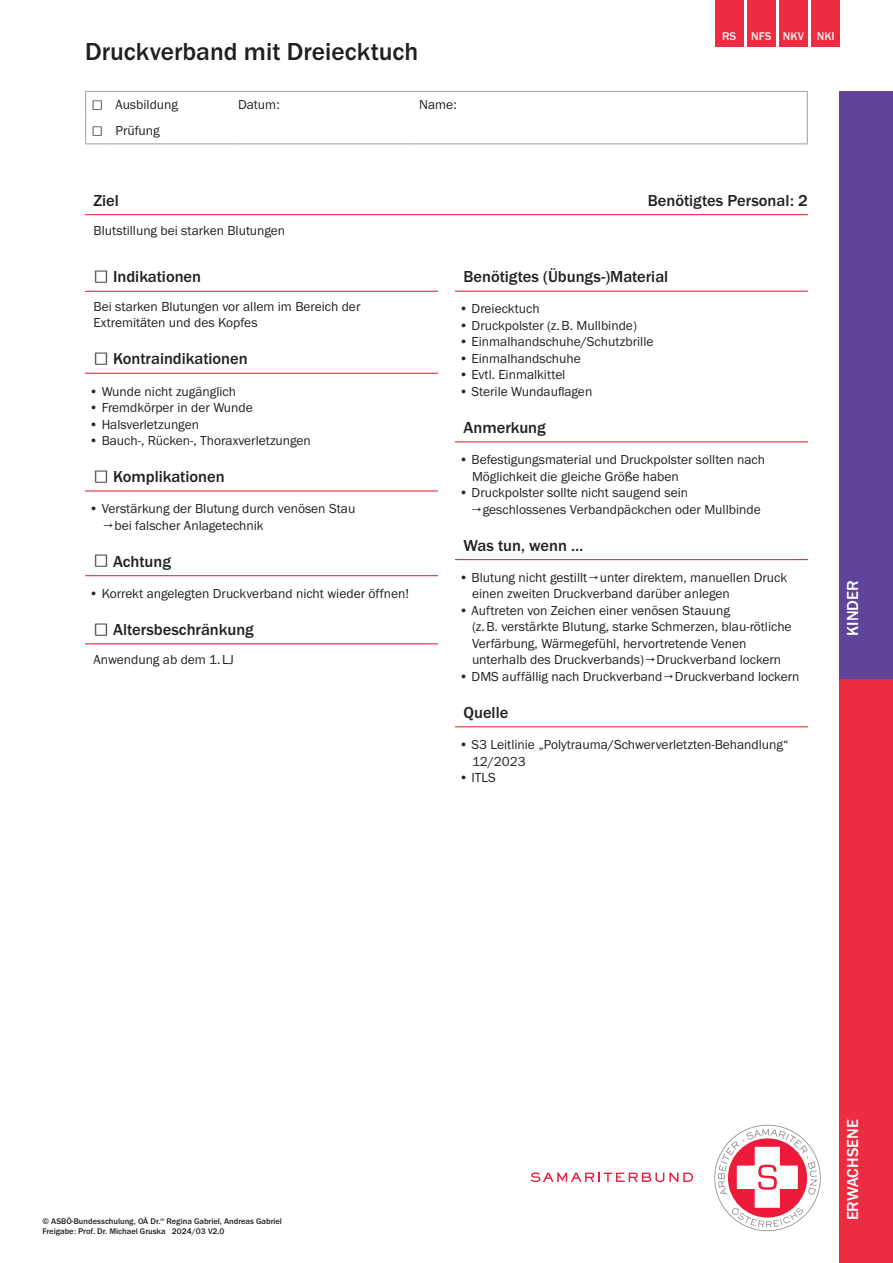
<style>
.page{position:relative;width:893px;height:1263px;background:#fff}
.page>*{position:absolute;margin:0;border:0;box-sizing:border-box;transform-origin:0 0}
.t1{font:500 25.5px "Franklin Gothic URW";color:#231f20}
.t2{font:500 16.5px "Franklin Gothic URW";color:#231f20}
.t3{font:500 16.5px "Franklin Gothic URW";color:#fff}
.t4{font:13.5px/16.5px "Franklin Gothic URW Boo";color:#231f20}
.t5{font:500 11.7px "Franklin Gothic URW";color:#f0f1f0}
.t6{font:500 8.55px/10.2px "Franklin Gothic URW";color:#231f20}
.s1{font-family:"Microsoft Sans Serif";font-size:19.5px}
.s2{font-family:"Microsoft Sans Serif";font-weight:400;font-size:25.5px}
</style>
<div class="page">
<hr style="left:110px;top:91px;width:122px;height:1px;background:#a7abab">
<hr style="left:232px;top:91px;width:181px;height:1px;background:#a7abab">
<hr style="left:413px;top:91px;width:395px;height:1px;background:#a7abab">
<svg style="left:807px;top:92px;width:1px;height:51px"></svg>
<svg style="left:85px;top:91px;width:25px;height:53px"></svg>
<hr style="left:110px;top:143px;width:122px;height:1px;background:#a7abab">
<hr style="left:232px;top:143px;width:181px;height:1px;background:#a7abab">
<hr style="left:413px;top:143px;width:395px;height:1px;background:#a7abab">
<svg style="left:714px;top:1125px;width:107px;height:106px"></svg>
<svg style="left:530px;top:1172px;width:163px;height:10px"></svg>
<div style="left:840px;top:678px;width:53px;height:585px;background:#ed2c42"></div>
<div style="left:840px;top:91px;width:53px;height:587px;background:#60439b"></div>
<div style="left:779px;top:0;width:29px;height:47px;background:#ed2c42"></div>
<div style="left:715px;top:0;width:28px;height:47px;background:#ed2c42"></div>
<div style="left:811px;top:0;width:29px;height:47px;background:#ed2c42"></div>
<div style="left:747px;top:0;width:28px;height:47px;background:#ed2c42"></div>
<hr style="left:455px;top:291px;width:353px;height:1px;background:#ed2c42">
<hr style="left:455px;top:441px;width:353px;height:1px;background:#ed2c42">
<hr style="left:455px;top:559px;width:353px;height:1px;background:#ed2c42">
<hr style="left:455px;top:726px;width:353px;height:1px;background:#ed2c42">
<hr style="left:85px;top:291px;width:353px;height:1px;background:#ed2c42">
<hr style="left:85px;top:373px;width:353px;height:1px;background:#ed2c42">
<hr style="left:85px;top:490px;width:353px;height:1px;background:#ed2c42">
<hr style="left:85px;top:575px;width:353px;height:1px;background:#ed2c42">
<hr style="left:85px;top:643px;width:353px;height:1px;background:#ed2c42">
<hr style="left:85px;top:214px;width:723px;height:1px;background:#ed2c42">
<h1 class="t1" style="left:85px;top:35px;width:335px">Druckverband mit Dreiecktuch</h1>
<p class="t4" style="left:92px;top:96px;width:88px"><span class="s1">□</span> Ausbildung</p>
<p class="t4" style="left:238px;top:96px;width:43px">Datum:</p>
<p class="t4" style="left:419px;top:96px;width:39px">Name:</p>
<p class="t4" style="left:92px;top:122px;width:70px"><span class="s1">□</span> Prüfung</p>
<p class="t5" style="left:722px;top:29px;width:16px">RS</p>
<p class="t5" style="left:751px;top:29px;width:85px">NFS NKV NKI</p>
<p class="t2" style="left:94px;top:190px;width:27px">Ziel</p>
<p class="t2" style="left:648px;top:190px;width:162px">Benötigtes Personal: 2</p>
<p class="t4" style="left:94px;top:221px;width:193px">Blutstillung bei starken Blutungen</p>
<p class="t2" style="left:94px;top:266px;width:109px"><span class="s2">□</span> Indikationen</p>
<p class="t4" style="left:94px;top:298px;width:268px">Bei starken Blutungen vor allem im Bereich der<br>Extremitäten und des Kopfes</p>
<p class="t2" style="left:94px;top:348px;width:156px"><span class="s2">□</span> Kontraindikationen</p>
<p class="t4" style="left:89px;top:383px;width:148px">• Wunde nicht zugänglich</p>
<p class="t4" style="left:89px;top:399px;width:165px">• Fremdkörper in der Wunde</p>
<p class="t4" style="left:89px;top:416px;width:111px">• Halsverletzungen</p>
<p class="t4" style="left:89px;top:432px;width:223px">• Bauch-, Rücken-, Thoraxverletzungen</p>
<p class="t2" style="left:94px;top:466px;width:133px"><span class="s2">□</span> Komplikationen</p>
<p class="t4" style="left:89px;top:500px;width:268px">• Verstärkung der Blutung durch venösen Stau</p>
<p class="t4" style="left:104px;top:517px;width:162px">→bei falscher Anlagetechnik</p>
<p class="t2" style="left:94px;top:551px;width:79px"><span class="s2">□</span> Achtung</p>
<p class="t4" style="left:89px;top:585px;width:321px">• Korrekt angelegten Druckverband nicht wieder öffnen!</p>
<p class="t2" style="left:94px;top:619px;width:162px"><span class="s2">□</span> Altersbeschränkung</p>
<p class="t4" style="left:94px;top:651px;width:142px">Anwendung ab dem 1. LJ</p>
<p class="t2" style="left:463px;top:266px;width:206px">Benötigtes (Übungs-)Material</p>
<p class="t4" style="left:459px;top:300px;width:82px">• Dreiecktuch</p>
<p class="t4" style="left:459px;top:317px;width:179px">• Druckpolster (z.B. Mullbinde)</p>
<p class="t4" style="left:459px;top:333px;width:196px">• Einmalhandschuhe/Schutzbrille</p>
<p class="t4" style="left:459px;top:350px;width:123px">• Einmalhandschuhe</p>
<p class="t4" style="left:459px;top:366px;width:108px">• Evtl. Einmalkittel</p>
<p class="t4" style="left:459px;top:383px;width:135px">• Sterile Wundauflagen</p>
<p class="t2" style="left:463px;top:417px;width:84px">Anmerkung</p>
<p class="t4" style="left:472px;top:451px;width:294px;text-indent:-13px">• Befestigungsmaterial und Druckpolster sollten nach<br>Möglichkeit die gleiche Größe haben</p>
<p class="t4" style="left:459px;top:484px;width:230px">• Druckpolster sollte nicht saugend sein</p>
<p class="t4" style="left:472px;top:501px;width:290px">→geschlossenes Verbandpäckchen oder Mullbinde</p>
<p class="t2" style="left:463px;top:535px;width:121px">Was tun, wenn …</p>
<p class="t4" style="left:472px;top:569px;width:317px;text-indent:-13px">• Blutung nicht gestillt→unter direktem, manuellen Druck einen zweiten Druckverband darüber anlegen</p>
<p class="t4" style="left:472px;top:602px;width:321px;text-indent:-13px">• Auftreten von Zeichen einer venösen Stauung<br>(z.B. verstärkte Blutung, starke Schmerzen, blau-rötliche Verfärbung, Wärmegefühl, hervortretende Venen unterhalb des Druckverbands)→Druckverband lockern</p>
<p class="t4" style="left:459px;top:668px;width:342px">• DMS auffällig nach Druckverband→Druckverband lockern</p>
<p class="t2" style="left:463px;top:702px;width:46px">Quelle</p>
<p class="t4" style="left:472px;top:736px;width:318px;text-indent:-13px">• S3 Leitlinie „Polytrauma/Schwerverletzten-Behandlung“<br>12/2023</p>
<p class="t4" style="left:459px;top:769px;width:38px">• ITLS</p>
<p class="t3" style="left:842px;top:636px;width:57px;rotate:-90deg">KINDER</p>
<p class="t6" style="left:43px;top:1215px;width:241px">© ASBÖ-Bundesschulung, OÄ Dr.<sup>in</sup> Regina Gabriel, Andreas Gabriel<br>Freigabe: Prof. Dr. Michael Gruska 2024/03 V2.0</p>
<p class="t3" style="left:842px;top:1220px;width:102px;rotate:-90deg">ERWACHSENE</p>
</div>
